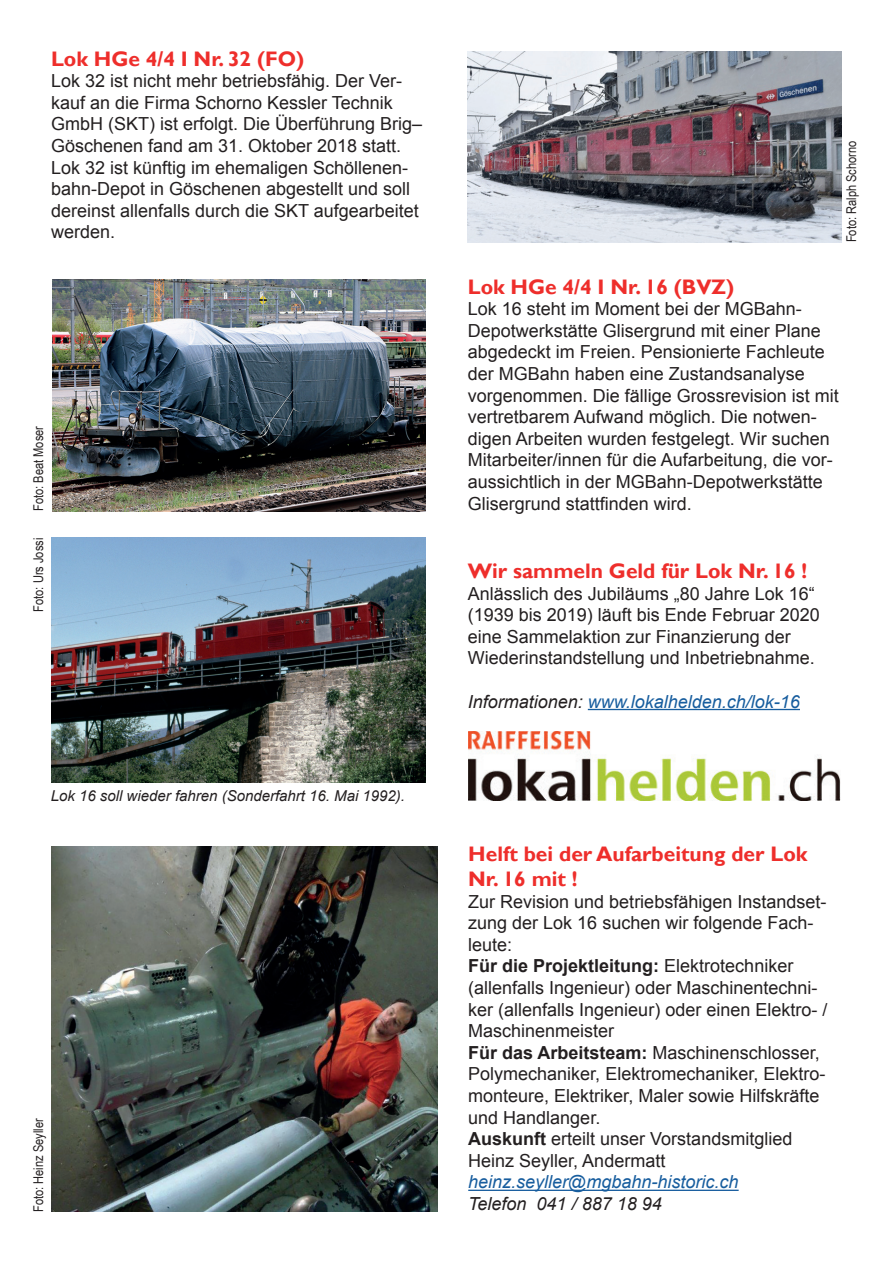
<style>
.page{position:relative;width:893px;height:1263px;background:#fff}
.page>*{position:absolute;margin:0;border:0;box-sizing:border-box;transform-origin:0 0}
.t1{font:700 21px/25.2px "Gill Sans";color:#ee2e2b}
.t2{font:18px/21.6px "Arial";color:#231f20}
.t3{font:italic 18px "Arial";color:#175d9e}
.t4{font:italic 18px "Arial";color:#231f20}
.t5{font:italic 15px "Arial";color:#231f20}
.t6{font:13.5px "Arial Narrow";color:#231f20}
.s1{color:#231f20}
.s2{font-weight:700}
</style>
<div class="page">
<img style="left:468px;top:51px;width:374px;height:191px">
<hr style="left:588px;top:709px;width:212px;height:1px;background:#175d9e">
<img style="left:53px;top:279px;width:372px;height:232px">
<img style="left:469px;top:732px;width:371px;height:69px">
<img style="left:51px;top:846px;width:386px;height:366px">
<hr style="left:468px;top:1189px;width:271px;height:2px;background:#175d9e">
<img style="left:51px;top:538px;width:374px;height:244px">
<p class="t1" style="left:51px;top:46px;width:255px">Lok HGe 4/4 I Nr. 32 (FO)</p>
<p class="t2" style="left:51px;top:70px;width:373px">Lok 32 ist nicht mehr betriebsfähig. Der Ver&shy;kauf an die Firma Schorno Kessler Technik GmbH (SKT) ist erfolgt. Die Überführung Brig– Göschenen fand am 31. Oktober 2018 statt.<br>Lok 32 ist künftig im ehemaligen Schöllenen&shy;bahn-Depot in Göschenen abgestellt und soll dereinst allenfalls durch die SKT aufgearbeitet werden.</p>
<p class="t6" style="left:29px;top:511px;width:87px;rotate:-90deg">Foto: Beat Moser</p>
<p class="t6" style="left:29px;top:612px;width:75px;rotate:-90deg">Foto: Urs Jossi</p>
<p class="t5" style="left:51px;top:786px;width:356px">Lok 16 soll wieder fahren (Sonderfahrt 16. Mai 1992).</p>
<p class="t6" style="left:28px;top:1212px;width:95px;rotate:-90deg">Foto: Heinz Seyller</p>
<p class="t6" style="left:841px;top:242px;width:103px;rotate:-90deg">Foto: Ralph Schorno</p>
<p class="t1" style="left:468px;top:274px;width:268px">Lok HGe 4/4 I Nr. 16 (BVZ)</p>
<p class="t2" style="left:468px;top:298px;width:373px">Lok 16 steht im Moment bei der MGBahn-Depotwerkstätte Glisergrund mit einer Plane abgedeckt im Freien. Pensionierte Fachleute der MGBahn haben eine Zustandsanalyse vorgenommen. Die fällige Grossrevision ist mit vertretbarem Aufwand möglich. Die notwen&shy;digen Arbeiten wurden festgelegt. Wir suchen Mitarbeiter/innen für die Aufarbeitung, die vor&shy;aussichtlich in der MGBahn-Depotwerkstätte Glisergrund stattfinden wird.</p>
<p class="t1" style="left:468px;top:559px;width:341px">Wir sammeln Geld für Lok Nr. 16 !</p>
<p class="t2" style="left:468px;top:583px;width:354px">Anlässlich des Jubiläums „80 Jahre Lok 16“ (1939 bis 2019) läuft bis Ende Februar 2020 eine Sammelaktion zur Finanzierung der Wiederinstandstellung und Inbetriebnahme.</p>
<p class="t3" style="left:468px;top:690px;width:334px"><span class="s1">Informationen:</span> www.lokalhelden.ch/lok-16</p>
<p class="t1" style="left:468px;top:842px;width:341px">Helft bei der Aufarbeitung der Lok<br>Nr. 16 mit !</p>
<p class="t2" style="left:468px;top:891px;width:361px">Zur Revision und betriebsfähigen Instandset&shy;zung der Lok 16 suchen wir folgende Fach&shy;leute:<br><span class="s2">Für die Projektleitung:</span> Elektrotechniker (allenfalls Ingenieur) oder Maschinentechni&shy;ker (allenfalls Ingenieur) oder einen Elektro- / Maschinenmeister<br><span class="s2">Für das Arbeitsteam:</span> Maschinenschlosser, Polymechaniker, Elektromechaniker, Elektro&shy;monteure, Elektriker, Maler sowie Hilfskräfte und Handlanger.<br><span class="s2">Auskunft</span> erteilt unser Vorstandsmitglied Heinz Seyller, Andermatt</p>
<p class="t3" style="left:468px;top:1170px;width:272px">heinz.seyller@mgbahn-historic.ch</p>
<p class="t4" style="left:468px;top:1192px;width:195px">Telefon 041 / 887 18 94</p>
</div>
